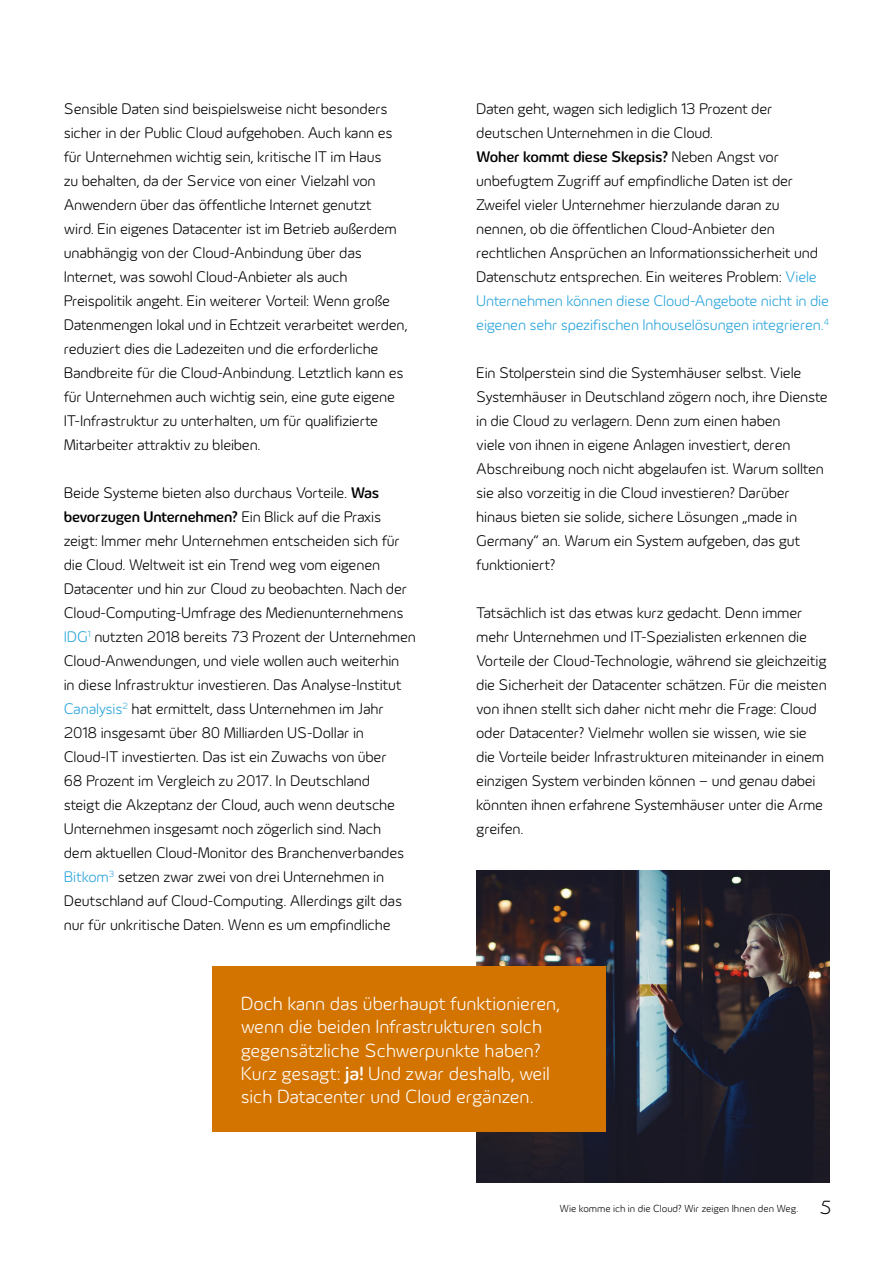
<style>
.page{position:relative;width:893px;height:1263px;background:#fff}
.page>*{position:absolute;margin:0;border:0;box-sizing:border-box;transform-origin:0 0}
.t1{font:300 19.5px/23.4px "Innogy";color:#fff}
.t2{font:300 15.75px/24px "Innogy";letter-spacing:-.01em;color:#000}
.t3{font:300 10.5px "Innogy";color:#000}
.s1{font-weight:500}
.s2{color:#28a3da}
.s3{font-size:19.5px}
</style>
<div class="page">
<img style="left:476px;top:870px;width:353px;height:312px">
<div style="left:213px;top:966px;width:393px;height:166px;background:#d37400"></div>
<p class="t2" style="left:64px;top:97px;width:345px">Sensible Daten sind beispielsweise nicht besonders sicher in der Public Cloud aufgehoben. Auch kann es für Unternehmen wichtig sein, kritische IT im Haus<br>zu behalten, da der Service von einer Vielzahl von Anwendern über das öffentliche Internet genutzt<br>wird. Ein eigenes Datacenter ist im Betrieb außerdem unabhängig von der Cloud-Anbindung über das Internet, was sowohl Cloud-Anbieter als auch Preispolitik angeht. Ein weiterer Vorteil: Wenn große Datenmengen lokal und in Echtzeit verarbeitet werden, reduziert dies die Ladezeiten und die erforderliche Bandbreite für die Cloud-Anbindung. Letztlich kann es für Unternehmen auch wichtig sein, eine gute eigene IT-Infrastruktur zu unterhalten, um für qualifizierte Mitarbeiter attraktiv zu bleiben.</p>
<p class="t2" style="left:64px;top:481px;width:354px">Beide Systeme bieten also durchaus Vorteile. <span class="s1">Was bevorzugen Unternehmen?</span> Ein Blick auf die Praxis zeigt: Immer mehr Unternehmen entscheiden sich für die Cloud. Weltweit ist ein Trend weg vom eigenen Datacenter und hin zur Cloud zu beobachten. Nach der Cloud-Computing-Umfrage des Medienunternehmens <span class="s2">IDG</span><sup>1</sup> nutzten 2018 bereits 73 Prozent der Unternehmen Cloud-Anwendungen, und viele wollen auch weiterhin<br>in diese Infrastruktur investieren. Das Analyse-Institut <span class="s2">Canalysis</span><sup>2</sup> hat ermittelt, dass Unternehmen im Jahr 2018 insgesamt über 80 Milliarden US-Dollar in Cloud-IT investierten. Das ist ein Zuwachs von über<br>68 Prozent im Vergleich zu 2017. In Deutschland<br>steigt die Akzeptanz der Cloud, auch wenn deutsche Unternehmen insgesamt noch zögerlich sind. Nach<br>dem aktuellen Cloud-Monitor des Branchenverbandes <span class="s2">Bitkom</span><sup>3</sup> setzen zwar zwei von drei Unternehmen in Deutschland auf Cloud-Computing. Allerdings gilt das nur für unkritische Daten. Wenn es um empfindliche</p>
<p class="t2" style="left:476px;top:97px;width:354px">Daten geht, wagen sich lediglich 13 Prozent der deutschen Unternehmen in die Cloud.<br><span class="s1">Woher kommt diese Skepsis?</span> Neben Angst vor unbefugtem Zugriff auf empfindliche Daten ist der Zweifel vieler Unternehmer hierzulande daran zu nennen, ob die öffentlichen Cloud-Anbieter den rechtlichen Ansprüchen an Informationssicherheit und Datenschutz entsprechen. Ein weiteres Problem: <span class="s2">Viele Unternehmen können diese Cloud-Angebote nicht in die eigenen sehr spezifischen Inhouselösungen integrieren.</span><sup>4</sup></p>
<p class="t2" style="left:476px;top:361px;width:353px">Ein Stolperstein sind die Systemhäuser selbst. Viele Systemhäuser in Deutschland zögern noch, ihre Dienste in die Cloud zu verlagern. Denn zum einen haben<br>viele von ihnen in eigene Anlagen investiert, deren Abschreibung noch nicht abgelaufen ist. Warum sollten sie also vorzeitig in die Cloud investieren? Darüber hinaus bieten sie solide, sichere Lösungen „made in Germany“ an. Warum ein System aufgeben, das gut funktioniert?</p>
<p class="t2" style="left:476px;top:601px;width:352px">Tatsächlich ist das etwas kurz gedacht. Denn immer mehr Unternehmen und IT-Spezialisten erkennen die Vorteile der Cloud-Technologie, während sie gleichzeitig die Sicherheit der Datacenter schätzen. Für die meisten von ihnen stellt sich daher nicht mehr die Frage: Cloud oder Datacenter? Vielmehr wollen sie wissen, wie sie die Vorteile beider Infrastrukturen miteinander in einem einzigen System verbinden können – und genau dabei könnten ihnen erfahrene Systemhäuser unter die Arme greifen.</p>
<p class="t1" style="left:241px;top:992px;width:321px">Doch kann das überhaupt funktionieren, wenn die beiden Infrastrukturen solch gegensätzliche Schwerpunkte haben?<br>Kurz gesagt: <span class="s1">ja!</span> Und zwar deshalb, weil sich Datacenter und Cloud ergänzen.</p>
<p class="t3" style="left:560px;top:1202px;width:273px">Wie komme ich in die Cloud? Wir zeigen Ihnen den Weg. <span class="s3">5</span></p>
</div>
